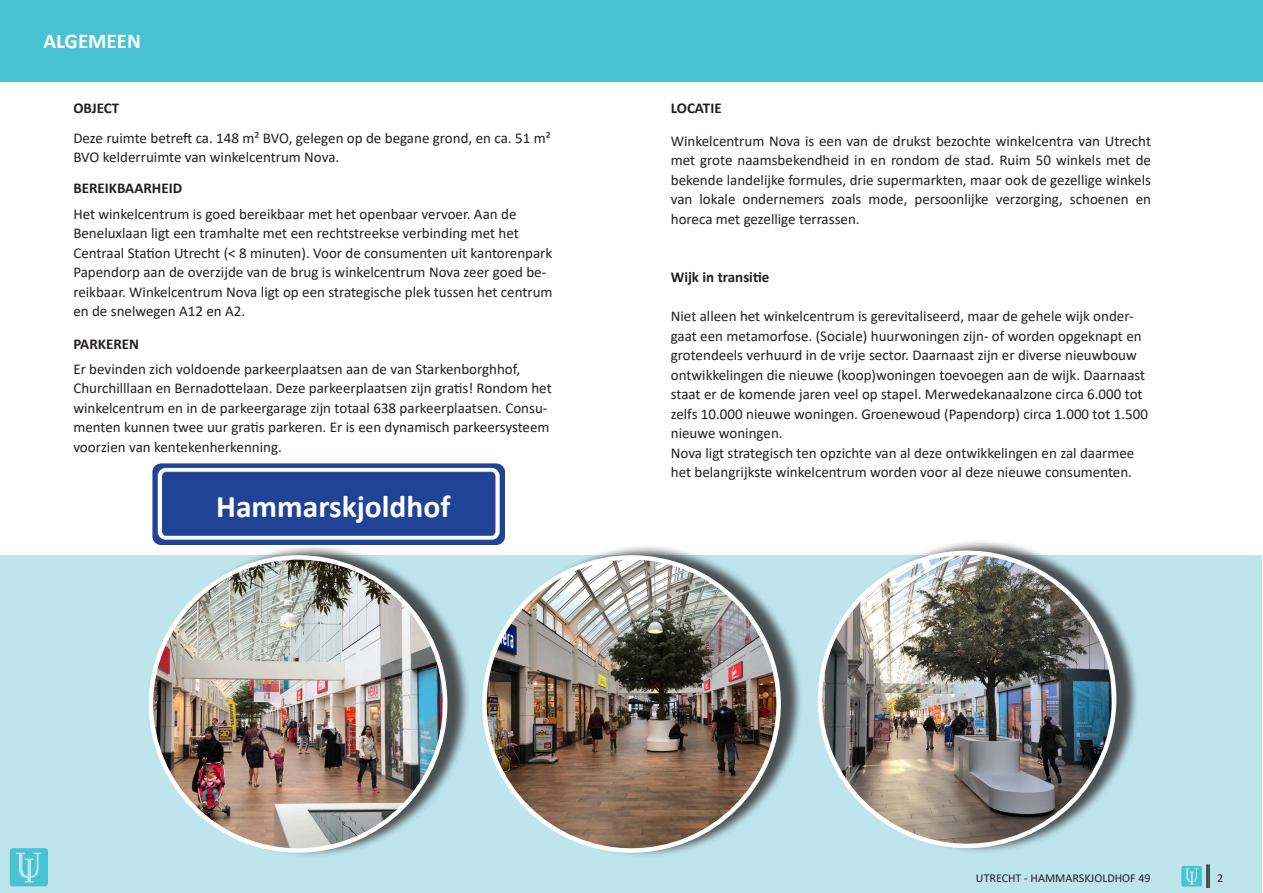
<style>
.page{position:relative;width:1263px;height:893px;background:#fff}
.page>*{position:absolute;margin:0;border:0;box-sizing:border-box;transform-origin:0 0}
.BASISTEKST{font:700 31.5px "Calibri";color:#fff}
.Basisalinea{font:700 18px "Calibri";color:#fff}
.BASISTEKST-2{font:15px/19.5px "Calibri";color:#231f20}
.BASISTEKST-3{font:700 15px "Calibri";color:#231f20}
.Basisalinea-2{font:12px "Calibri";color:#231f20}
</style>
<div class="page">
<div style="left:1px;top:555px;width:1261px;height:338px;background:#bee5ec"></div>
<svg style="left:10px;top:848px;width:38px;height:38px"></svg>
<div style="left:0;top:0;width:1263px;height:81px;background:#49c3d3"></div>
<svg style="left:1181px;top:864px;width:28px;height:24px"></svg>
<div style="left:155px;top:544px;width:315px;height:314px;background:#231f20;opacity:.75"></div>
<img style="left:151px;top:557px;width:294px;height:293px">
<div style="left:488px;top:544px;width:315px;height:314px;background:#231f20;opacity:.75"></div>
<img style="left:486px;top:557px;width:293px;height:293px">
<div style="left:824px;top:539px;width:315px;height:314px;background:#231f20;opacity:.75"></div>
<img style="left:820px;top:553px;width:294px;height:293px">
<img style="left:153px;top:464px;width:351px;height:80px">
<p class="Basisalinea" style="left:43px;top:24px;width:85px">ALGEMEEN</p>
<p class="BASISTEKST-3" style="left:73px;top:97px;width:48px">OBJECT</p>
<p class="BASISTEKST-2" style="left:73px;top:127px;width:479px">Deze ruimte betreft ca. 148 m² BVO, gelegen op de begane grond, en ca. 51 m²<br>BVO kelderruimte van winkelcentrum Nova.</p>
<p class="BASISTEKST-3" style="left:73px;top:178px;width:110px">BEREIKBAARHEID</p>
<p class="BASISTEKST-2" style="left:73px;top:203px;width:445px">Het winkelcentrum is goed bereikbaar met het openbaar vervoer. Aan de</p>
<p class="BASISTEKST-2" style="left:73px;top:223px;width:447px">Beneluxlaan ligt een tramhalte met een rechtstreekse verbinding met het</p>
<p class="BASISTEKST-2" style="left:73px;top:242px;width:481px">Centraal Station Utrecht (&lt; 8 minuten). Voor de consumenten uit kantorenpark Papendorp aan de overzijde van de brug is winkelcentrum Nova zeer goed be&shy;reikbaar. Winkelcentrum Nova ligt op een strategische plek tussen het centrum en de snelwegen A12 en A2.</p>
<p class="BASISTEKST-3" style="left:73px;top:333px;width:67px">PARKEREN</p>
<p class="BASISTEKST-2" style="left:73px;top:359px;width:480px">Er bevinden zich voldoende parkeerplaatsen aan de van Starkenborghhof, Churchilllaan en Bernadottelaan. Deze parkeerplaatsen zijn gratis! Rondom het winkelcentrum en in de parkeergarage zijn totaal 638 parkeerplaatsen. Consu&shy;menten kunnen twee uur gratis parkeren. Er is een dynamisch parkeersysteem voorzien van kentekenherkenning.</p>
<p class="BASISTEKST" style="left:216px;top:484px;width:236px">Hammarskjoldhof</p>
<p class="BASISTEKST-3" style="left:671px;top:97px;width:52px">LOCATIE</p>
<p class="BASISTEKST-2" style="left:671px;top:131px;width:482px;text-align:justify">Winkelcentrum Nova is een van de drukst bezochte winkelcentra van Utrecht met grote naamsbekendheid in en rondom de stad. Ruim 50 winkels met de bekende landelijke formules, drie supermarkten, maar ook de gezellige winkels van lokale ondernemers zoals mode, persoonlijke verzorging, schoenen en horeca met gezellige terrassen.</p>
<p class="BASISTEKST-3" style="left:671px;top:267px;width:100px">Wijk in transitie</p>
<p class="BASISTEKST-2" style="left:671px;top:306px;width:479px">Niet alleen het winkelcentrum is gerevitaliseerd, maar de gehele wijk onder&shy;gaat een metamorfose. (Sociale) huurwoningen zijn- of worden opgeknapt en grotendeels verhuurd in de vrije sector. Daarnaast zijn er diverse nieuwbouw ontwikkelingen die nieuwe (koop)woningen toevoegen aan de wijk. Daarnaast staat er de komende jaren veel op stapel. Merwedekanaalzone circa 6.000 tot zelfs 10.000 nieuwe woningen. Groenewoud (Papendorp) circa 1.000 tot 1.500 nieuwe woningen.</p>
<p class="BASISTEKST-2" style="left:671px;top:443px;width:465px">Nova ligt strategisch ten opzichte van al deze ontwikkelingen en zal daarmee het belangrijkste winkelcentrum worden voor al deze nieuwe consumenten.</p>
<p class="Basisalinea-2" style="left:976px;top:870px;width:176px">UTRECHT - HAMMARSKJOLDHOF 49</p>
<p class="Basisalinea-2" style="left:1217px;top:870px;width:8px">2</p>
</div>
